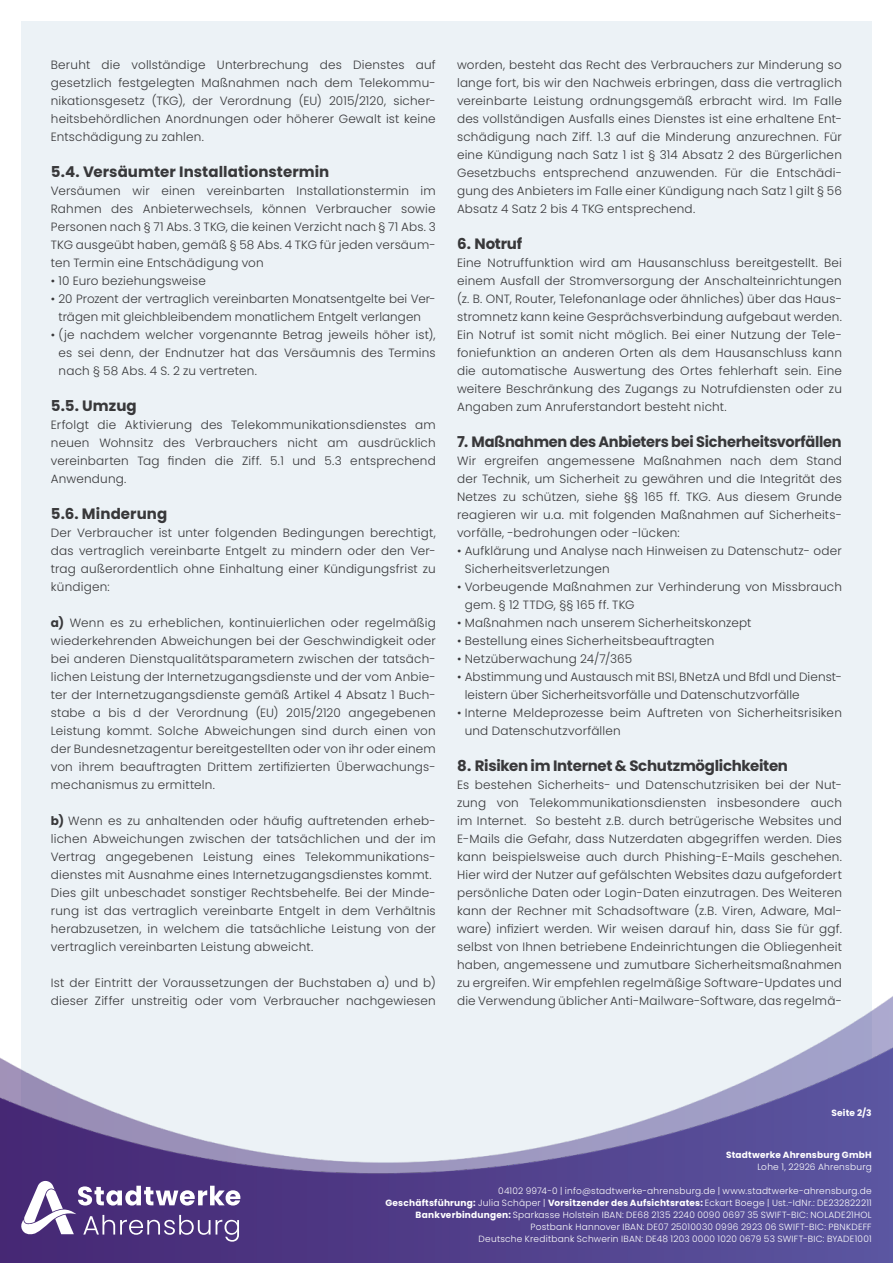
<style>
.page{position:relative;width:893px;height:1263px;background:#fff}
.page>*{position:absolute;margin:0;border:0;box-sizing:border-box;transform-origin:0 0}
.t1{font:700 15px "Poppins";letter-spacing:-.02em;color:#38383a}
.t2{font:700 15px "Poppins";letter-spacing:.005em;color:#38383a}
.t3{font:700 15px "Poppins";letter-spacing:.01em;color:#38383a}
.t4{font:300 12px/18px "Poppins";letter-spacing:.015em;color:#38383a;text-align:justify}
.t5{font:300 9px/12px "Poppins";letter-spacing:.025em;color:#fff;text-align:right}
.t6{font:700 9px "Poppins";letter-spacing:.02em;color:#fff}
.s1{font-weight:700}
</style>
<div class="page">
<div style="left:21px;top:21px;width:851px;height:1221px;background:#ecf2f6"></div>
<img style="left:817px;top:996px;width:76px;height:48px">
<img style="left:0;top:1044px;width:893px;height:219px">
<svg style="left:21px;top:1181px;width:219px;height:61px;background:#7a669e"></svg>
<p class="t4" style="left:51px;top:56px;width:386px">Beruht die vollständige Unterbrechung des Dienstes auf gesetzlich festgelegten Maßnahmen nach dem Telekommu&shy;nikationsgesetz (TKG), der Verordnung (EU) 2015/2120, sicher&shy;heitsbehördlichen Anordnungen oder höherer Gewalt ist keine Entschädigung zu zahlen.</p>
<p class="t2" style="left:51px;top:163px;width:280px">5.4. Versäumter Installationstermin</p>
<p class="t4" style="left:51px;top:182px;width:386px">Versäumen wir einen vereinbarten Installationstermin im Rahmen des Anbieterwechsels, können Verbraucher sowie Personen nach § 71 Abs. 3 TKG, die keinen Verzicht nach § 71 Abs. 3<br>TKG ausgeübt haben, gemäß § 58 Abs. 4 TKG für jeden versäum&shy;ten Termin eine Entschädigung von</p>
<p class="t4" style="left:51px;top:272px;width:157px">• 10 Euro beziehungsweise</p>
<p class="t4" style="left:51px;top:290px;width:386px;text-align:center">• 20 Prozent der vertraglich vereinbarten Monatsentgelte bei Ver&shy;trägen mit gleichbleibendem monatlichem Entgelt verlangen</p>
<p class="t4" style="left:59px;top:326px;width:379px;text-indent:-8px">• (je nachdem welcher vorgenannte Betrag jeweils höher ist), es sei denn, der Endnutzer hat das Versäumnis des Termins nach § 58 Abs. 4 S. 2 zu vertreten.</p>
<p class="t1" style="left:51px;top:397px;width:87px">5.5. Umzug</p>
<p class="t4" style="left:51px;top:416px;width:386px">Erfolgt die Aktivierung des Telekommunikationsdienstes am neuen Wohnsitz des Verbrauchers nicht am ausdrücklich vereinbarten Tag finden die Ziff. 5.1 und 5.3 entsprechend Anwendung.</p>
<p class="t3" style="left:51px;top:505px;width:118px">5.6. Minderung</p>
<p class="t4" style="left:51px;top:524px;width:386px">Der Verbraucher ist unter folgenden Bedingungen berechtigt, das vertraglich vereinbarte Entgelt zu mindern oder den Ver&shy;trag außerordentlich ohne Einhaltung einer Kündigungsfrist zu kündigen:</p>
<p class="t4" style="left:51px;top:614px;width:386px"><span class="s1">a)</span> Wenn es zu erheblichen, kontinuierlichen oder regelmäßig wiederkehrenden Abweichungen bei der Geschwindigkeit oder bei anderen Dienstqualitätsparametern zwischen der tatsäch&shy;lichen Leistung der Internetzugangsdienste und der vom Anbie&shy;ter der Internetzugangsdienste gemäß Artikel 4 Absatz 1 Buch&shy;stabe a bis d der Verordnung (EU) 2015/2120 angegebenen Leistung kommt. Solche Abweichungen sind durch einen von der Bundesnetzagentur bereitgestellten oder von ihr oder einem von ihrem beauftragten Drittem zertifizierten Überwachungs&shy;mechanismus zu ermitteln.</p>
<p class="t4" style="left:51px;top:812px;width:386px;text-align:left"><span class="s1">b)</span> Wenn es zu anhaltenden oder häufig auftretenden erheb&shy;lichen Abweichungen zwischen der tatsächlichen und der im Vertrag angegebenen Leistung eines Telekommunikations&shy;dienstes mit Ausnahme eines Internetzugangsdienstes kommt.<br>Dies gilt unbeschadet sonstiger Rechtsbehelfe. Bei der Minde&shy;rung ist das vertraglich vereinbarte Entgelt in dem Verhältnis herabzusetzen, in welchem die tatsächliche Leistung von der vertraglich vereinbarten Leistung abweicht.</p>
<p class="t4" style="left:51px;top:974px;width:386px">Ist der Eintritt der Voraussetzungen der Buchstaben a) und b) dieser Ziffer unstreitig oder vom Verbraucher nachgewiesen</p>
<p class="t4" style="left:457px;top:56px;width:386px">worden, besteht das Recht des Verbrauchers zur Minderung so lange fort, bis wir den Nachweis erbringen, dass die vertraglich vereinbarte Leistung ordnungsgemäß erbracht wird. Im Falle des vollständigen Ausfalls eines Dienstes ist eine erhaltene Ent&shy;schädigung nach Ziff. 1.3 auf die Minderung anzurechnen. Für eine Kündigung nach Satz 1 ist § 314 Absatz 2 des Bürgerlichen Gesetzbuchs entsprechend anzuwenden. Für die Entschädi&shy;gung des Anbieters im Falle einer Kündigung nach Satz 1 gilt § 56<br>Absatz 4 Satz 2 bis 4 TKG entsprechend.</p>
<p class="t1" style="left:457px;top:235px;width:67px">6. Notruf</p>
<p class="t4" style="left:457px;top:254px;width:386px">Eine Notruffunktion wird am Hausanschluss bereitgestellt. Bei einem Ausfall der Stromversorgung der Anschalteinrichtungen (z. B. ONT, Router, Telefonanlage oder ähnliches) über das Haus&shy;stromnetz kann keine Gesprächsverbindung aufgebaut werden.<br>Ein Notruf ist somit nicht möglich. Bei einer Nutzung der Tele&shy;foniefunktion an anderen Orten als dem Hausanschluss kann die automatische Auswertung des Ortes fehlerhaft sein. Eine weitere Beschränkung des Zugangs zu Notrufdiensten oder zu Angaben zum Anruferstandort besteht nicht.</p>
<p class="t1" style="left:457px;top:433px;width:386px">7. Maßnahmen des Anbieters bei Sicherheitsvorfällen</p>
<p class="t4" style="left:457px;top:452px;width:386px">Wir ergreifen angemessene Maßnahmen nach dem Stand der Technik, um Sicherheit zu gewähren und die Integrität des Netzes zu schützen, siehe §§ 165 ff. TKG. Aus diesem Grunde reagieren wir u.a. mit folgenden Maßnahmen auf Sicherheits&shy;vorfälle, -bedrohungen oder -lücken:</p>
<p class="t4" style="left:465px;top:542px;width:379px;text-indent:-8px">• Aufklärung und Analyse nach Hinweisen zu Datenschutz- oder<br>Sicherheitsverletzungen</p>
<p class="t4" style="left:465px;top:578px;width:379px;text-indent:-8px">• Vorbeugende Maßnahmen zur Verhinderung von Missbrauch gem. § 12 TTDG, §§ 165 ff. TKG</p>
<p class="t4" style="left:457px;top:614px;width:296px">• Maßnahmen nach unserem Sicherheitskonzept</p>
<p class="t4" style="left:457px;top:632px;width:259px">• Bestellung eines Sicherheitsbeauftragten</p>
<p class="t4" style="left:457px;top:650px;width:177px">• Netzüberwachung 24/7/365</p>
<p class="t4" style="left:465px;top:668px;width:379px;text-indent:-8px">• Abstimmung und Austausch mit BSI, BNetzA und BfdI und Dienst&shy;leistern über Sicherheitsvorfälle und Datenschutzvorfälle</p>
<p class="t4" style="left:465px;top:704px;width:379px;text-indent:-8px">• Interne Meldeprozesse beim Auftreten von Sicherheitsrisiken und Datenschutzvorfällen</p>
<p class="t1" style="left:457px;top:757px;width:333px">8. Risiken im Internet &amp; Schutzmöglichkeiten</p>
<p class="t4" style="left:457px;top:776px;width:386px">Es bestehen Sicherheits- und Datenschutzrisiken bei der Nut&shy;zung von Telekommunikationsdiensten insbesondere auch im Internet. So besteht z.B. durch betrügerische Websites und E-Mails die Gefahr, dass Nutzerdaten abgegriffen werden. Dies kann beispielsweise auch durch Phishing-E-Mails geschehen.<br>Hier wird der Nutzer auf gefälschten Websites dazu aufgefordert persönliche Daten oder Login-Daten einzutragen. Des Weiteren kann der Rechner mit Schadsoftware (z.B. Viren, Adware, Mal&shy;ware) infiziert werden. Wir weisen darauf hin, dass Sie für ggf. selbst von Ihnen betriebene Endeinrichtungen die Obliegenheit haben, angemessene und zumutbare Sicherheitsmaßnahmen zu ergreifen. Wir empfehlen regelmäßige Software-Updates und die Verwendung üblicher Anti-Mailware-Software, das regelmä-</p>
<p class="t6" style="left:831px;top:1108px;width:42px">Seite 2/3</p>
<p class="t6" style="left:726px;top:1149px;width:147px">Stadtwerke Ahrensburg GmbH</p>
<p class="t5" style="left:757px;top:1160px;width:116px">Lohe 1, 22926 Ahrensburg</p>
<p class="t5" style="left:385px;top:1184px;width:488px">04102 9974-0 | info@stadtwerke-ahrensburg.de | www.stadtwerke-ahrensburg.de<br><span class="s1">Geschäftsführung:</span> Julia Schäper | <span class="s1">Vorsitzender des Aufsichtsrates:</span> Eckart Boege | Ust.-IdNr.: DE232822211<br><span class="s1">Bankverbindungen:</span> Sparkasse Holstein IBAN: DE68 2135 2240 0090 0697 35 SWIFT-BIC: NOLADE21HOL Postbank Hannover IBAN: DE07 25010030 0996 2923 06 SWIFT-BIC: PBNKDEFF<br>Deutsche Kreditbank Schwerin IBAN: DE48 1203 0000 1020 0679 53 SWIFT-BIC: BYADE1001</p>
</div>
